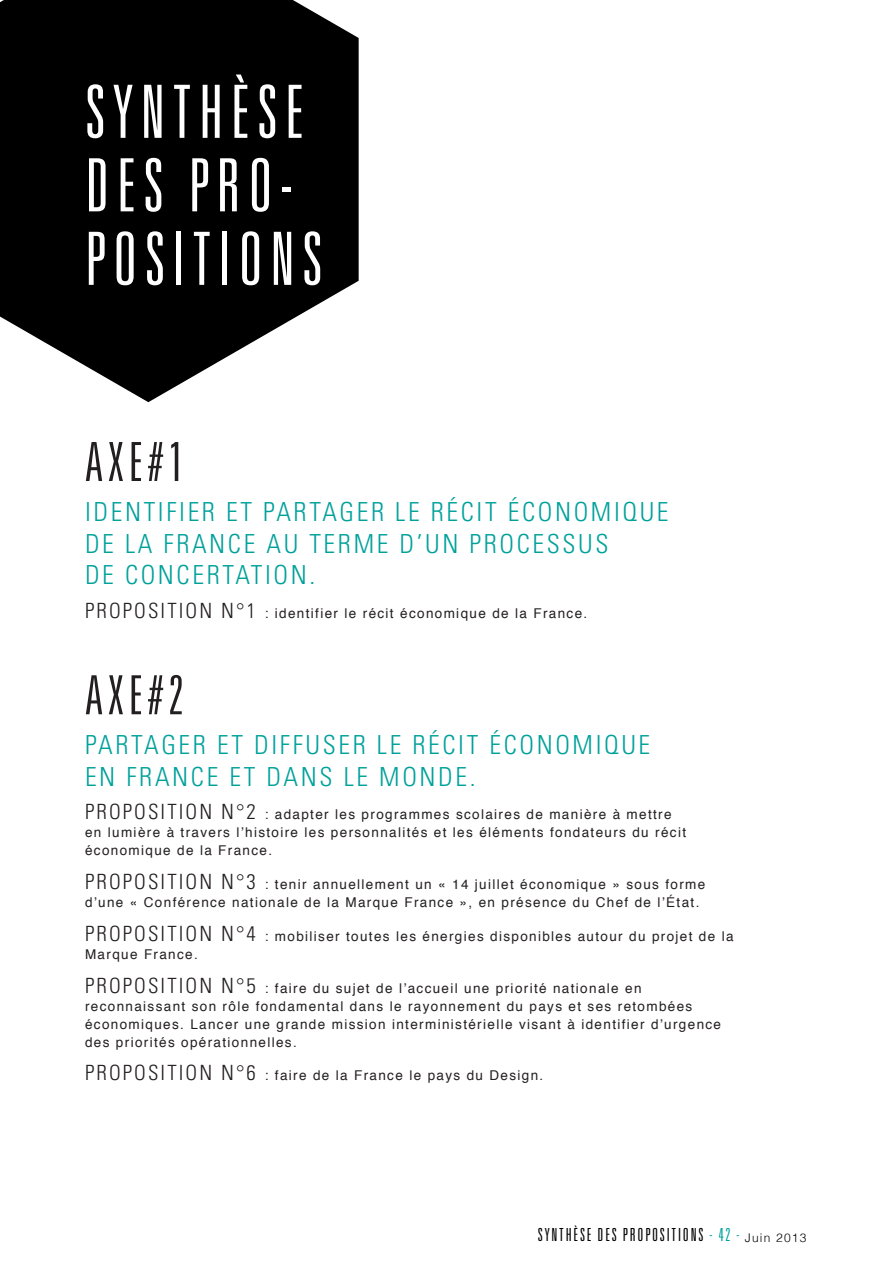
<style>
.page{position:relative;width:893px;height:1263px;background:#fff}
.page>*{position:absolute;margin:0;border:0;box-sizing:border-box;transform-origin:0 0}
.t1{font:300 ultra-condensed 73.5px/73.5px "Univers";letter-spacing:.1em;color:#fff}
.t2{font:300 ultra-condensed 54px "Univers";color:#231f20}
.t3{font:300 condensed 26.25px/31.5px "Univers";letter-spacing:.1em;color:#00a19b}
.t4{font:300 ultra-condensed 18px "Univers";letter-spacing:.1em;color:#000001}
.t5{font:300 ultra-condensed 18px "Univers";color:#00a19b}
.t6{font:13.5px/18px "Helvetica";letter-spacing:.1em;color:#231f20}
.t7{font:300 12px "Helvetica";letter-spacing:.1em;color:#000001}
.s1{font-family:"Univers";font-weight:300;font-stretch:condensed;font-size:21px}
</style>
<div class="page">
<svg style="left:0;top:0;width:359px;height:402px;background:#232323"></svg>
<h1 class="t1" style="left:85px;top:74px;width:209px">SYNTHÈSE<br>DES PRO-<br>POSITIONS</h1>
<h2 class="t2" style="left:85px;top:434px;width:100px">AXE#1</h2>
<h3 class="t3" style="left:85px;top:496px;width:585px">IDENTIFIER ET PARTAGER LE RÉCIT ÉCONOMIQUE<br>DE LA FRANCE AU TERME D’UN PROCESSUS<br>DE CONCERTATION.</h3>
<p class="t6" style="left:85px;top:604px;width:504px"><span class="s1">PROPOSITION N°1</span> : identifier le récit économique de la France.</p>
<h2 class="t2" style="left:85px;top:667px;width:100px">AXE#2</h2>
<h3 class="t3" style="left:85px;top:729px;width:567px">PARTAGER ET DIFFUSER LE RÉCIT ÉCONOMIQUE<br>EN FRANCE ET DANS LE MONDE.</h3>
<p class="t6" style="left:85px;top:806px;width:603px"><span class="s1">PROPOSITION N°2</span> : adapter les programmes scolaires de manière à mettre en lumière à travers l’histoire les personnalités et les éléments fondateurs du récit économique de la France.</p>
<p class="t6" style="left:85px;top:876px;width:622px"><span class="s1">PROPOSITION N°3</span> : tenir annuellement un « 14 juillet économique » sous forme d’une « Conférence nationale de la Marque France », en présence du Chef de l’État.</p>
<p class="t6" style="left:85px;top:927px;width:650px"><span class="s1">PROPOSITION N°4</span> : mobiliser toutes les énergies disponibles autour du projet de la<br>Marque France.</p>
<p class="t6" style="left:85px;top:979px;width:638px"><span class="s1">PROPOSITION N°5</span> : faire du sujet de l’accueil une priorité nationale en reconnaissant son rôle fondamental dans le rayonnement du pays et ses retombées économiques. Lancer une grande mission interministérielle visant à identifier d’urgence des priorités opérationnelles.</p>
<p class="t6" style="left:85px;top:1067px;width:460px"><span class="s1">PROPOSITION N°6</span> : faire de la France le pays du Design.</p>
<h3 class="t4" style="left:538px;top:1225px;width:122px">SYNTHÈSE DES PRO POSITIONS</h3>
<h3 class="t5" style="left:710px;top:1225px;width:31px">- 42 -</h3>
<p class="t7" style="left:745px;top:1230px;width:63px">juin 2013</p>
</div>
